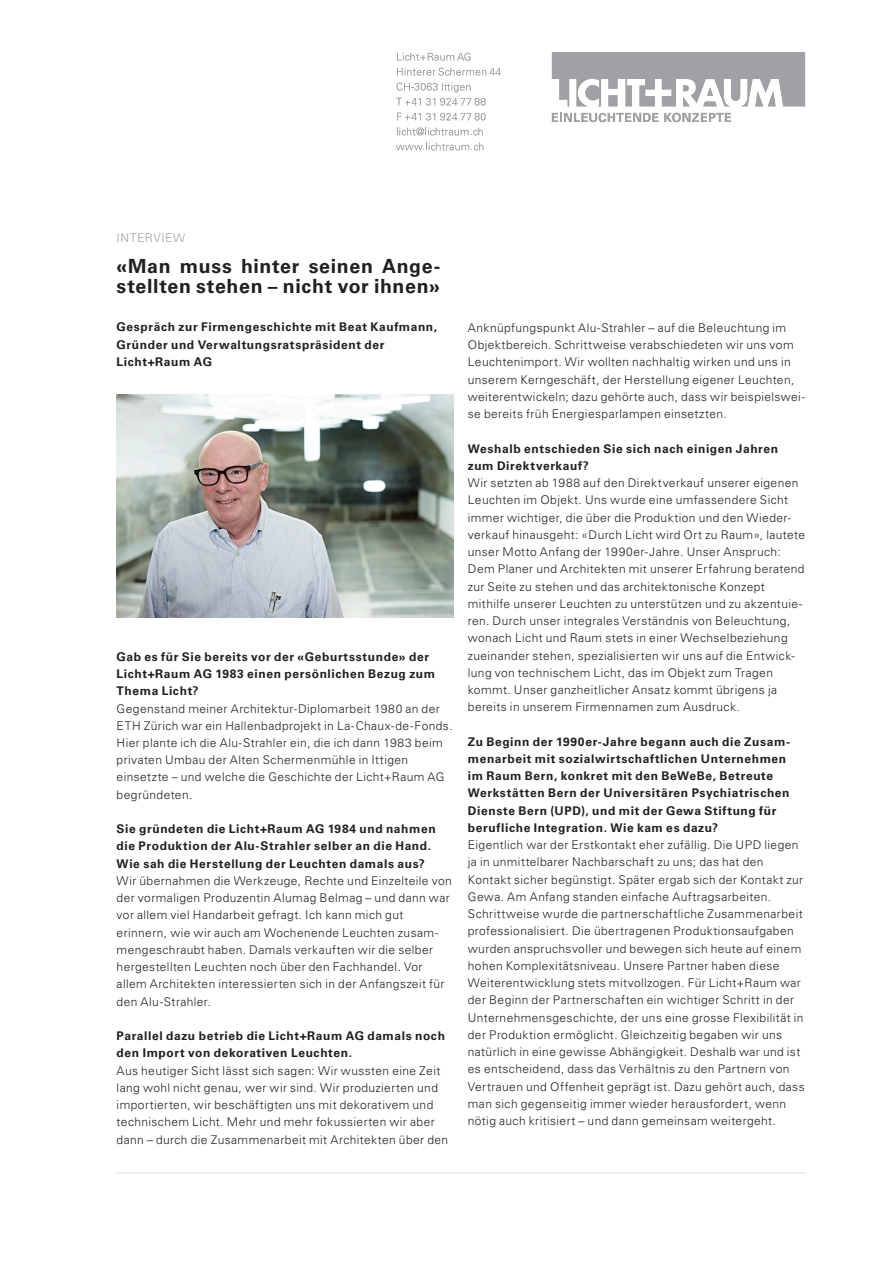
<style>
.page{position:relative;width:893px;height:1263px;background:#fff}
.page>*{position:absolute;margin:0;border:0;box-sizing:border-box;transform-origin:0 0}
.t1{font:700 19.5px/20.2px "Univers LT";letter-spacing:.035em;color:#231f20}
.t2{font:300 12px/17.2px "Univers LT";letter-spacing:.035em;color:#231f20}
.t3{font:700 12px/17.2px "Univers LT";letter-spacing:.05em;color:#231f20}
.t4{font:300 12px "Univers CE";letter-spacing:.05em;color:#9d9fa2}
</style>
<div class="page">
<svg style="left:552px;top:113px;width:106px;height:9px"></svg>
<svg style="left:664px;top:113px;width:67px;height:9px"></svg>
<svg style="left:552px;top:52px;width:253px;height:54px"></svg>
<svg style="left:397px;top:53px;width:73px;height:8px"></svg>
<svg style="left:397px;top:68px;width:104px;height:8px"></svg>
<svg style="left:397px;top:83px;width:73px;height:9px"></svg>
<svg style="left:396px;top:98px;width:90px;height:7px"></svg>
<svg style="left:397px;top:113px;width:89px;height:7px"></svg>
<svg style="left:397px;top:128px;width:86px;height:7px"></svg>
<svg style="left:396px;top:143px;width:87px;height:7px"></svg>
<hr style="left:117px;top:1172px;width:689px;height:1px;background:#dcdddf">
<img style="left:117px;top:394px;width:337px;height:224px">
<p class="t4" style="left:117px;top:231px;width:70px">INtERVIEW</p>
<h1 class="t1" style="left:117px;top:256px;width:325px">«Man muss hinter seinen Ange&shy;stellten stehen – nicht vor ihnen»</h1>
<p class="t3" style="left:117px;top:319px;width:322px">Gespräch zur Firmengeschichte mit Beat Kaufmann,<br>Gründer und Verwaltungsratspräsident der<br>Licht+Raum AG</p>
<p class="t3" style="left:117px;top:648px;width:320px">Gab es für Sie bereits vor der «Geburtsstunde» der<br>Licht+Raum AG 1983 einen persönlichen Bezug zum<br>Thema Licht?</p>
<p class="t2" style="left:117px;top:700px;width:338px">Gegenstand meiner Architektur-Diplomarbeit 1980 an der ETH Zürich war ein Hallenbadprojekt in La-Chaux-de-Fonds.<br>Hier plante ich die Alu-Strahler ein, die ich dann 1983 beim privaten Umbau der Alten Schermenmühle in Ittigen einsetzte – und welche die Geschichte der Licht+Raum AG begründeten.</p>
<p class="t3" style="left:117px;top:820px;width:321px">Sie gründeten die Licht+Raum AG 1984 und nahmen die Produktion der Alu-Strahler selber an die Hand.<br>Wie sah die Herstellung der Leuchten damals aus?</p>
<p class="t2" style="left:117px;top:872px;width:337px">Wir übernahmen die Werkzeuge, Rechte und Einzelteile von der vormaligen Produzentin Alumag Belmag – und dann war vor allem viel Handarbeit gefragt. Ich kann mich gut erinnern, wie wir auch am Wochenende Leuchten zusam&shy;mengeschraubt haben. Damals verkauften wir die selber hergestellten Leuchten noch über den Fachhandel. Vor allem Architekten interessierten sich in der Anfangszeit für den Alu-Strahler.</p>
<p class="t3" style="left:117px;top:1027px;width:330px">Parallel dazu betrieb die Licht+Raum AG damals noch den Import von dekorativen Leuchten.</p>
<p class="t2" style="left:117px;top:1062px;width:333px">Aus heutiger Sicht lässt sich sagen: Wir wussten eine Zeit lang wohl nicht genau, wer wir sind. Wir produzierten und importierten, wir beschäftigten uns mit dekorativem und technischem Licht. Mehr und mehr fokussierten wir aber dann – durch die Zusammenarbeit mit Architekten über den</p>
<p class="t2" style="left:468px;top:319px;width:339px">Anknüpfungspunkt Alu-Strahler – auf die Beleuchtung im Objektbereich. Schrittweise verabschiedeten wir uns vom Leuchtenimport. Wir wollten nachhaltig wirken und uns in unserem Kerngeschäft, der Herstellung eigener Leuchten, weiterentwickeln; dazu gehörte auch, dass wir beispielswei&shy;se bereits früh Energiesparlampen einsetzten.</p>
<p class="t3" style="left:468px;top:440px;width:312px">Weshalb entschieden Sie sich nach einigen Jahren zum Direktverkauf?</p>
<p class="t2" style="left:468px;top:474px;width:339px">Wir setzten ab 1988 auf den Direktverkauf unserer eigenen Leuchten im Objekt. Uns wurde eine umfassendere Sicht immer wichtiger, die über die Produktion und den Wieder&shy;verkauf hinausgeht: «Durch Licht wird Ort zu Raum», lautete unser Motto Anfang der 1990er-Jahre. Unser Anspruch:<br>Dem Planer und Architekten mit unserer Erfahrung beratend zur Seite zu stehen und das architektonische Konzept mithilfe unserer Leuchten zu unterstützen und zu akzentuie&shy;ren. Durch unser integrales Verständnis von Beleuchtung, wonach Licht und Raum stets in einer Wechselbeziehung zueinander stehen, spezialisierten wir uns auf die Entwick&shy;lung von technischem Licht, das im Objekt zum Tragen kommt. Unser ganzheitlicher Ansatz kommt übrigens ja bereits in unserem Firmennamen zum Ausdruck.</p>
<p class="t3" style="left:468px;top:733px;width:324px">Zu Beginn der 1990er-Jahre begann auch die Zusam&shy;menarbeit mit sozialwirtschaftlichen Unternehmen im Raum Bern, konkret mit den BeWeBe, Betreute Werkstätten Bern der Universitären Psychiatrischen Dienste Bern (UPD), und mit der Gewa Stiftung für berufliche Integration. Wie kam es dazu?</p>
<p class="t2" style="left:468px;top:836px;width:338px">Eigentlich war der Erstkontakt eher zufällig. Die UPD liegen ja in unmittelbarer Nachbarschaft zu uns; das hat den Kontakt sicher begünstigt. Später ergab sich der Kontakt zur Gewa. Am Anfang standen einfache Auftragsarbeiten.<br>Schrittweise wurde die partnerschaftliche Zusammenarbeit professionalisiert. Die übertragenen Produktionsaufgaben wurden anspruchsvoller und bewegen sich heute auf einem hohen Komplexitätsniveau. Unsere Partner haben diese Weiterentwicklung stets mitvollzogen. Für Licht+Raum war der Beginn der Partnerschaften ein wichtiger Schritt in der Unternehmensgeschichte, der uns eine grosse Flexibilität in der Produktion ermöglicht. Gleichzeitig begaben wir uns natürlich in eine gewisse Abhängigkeit. Deshalb war und ist es entscheidend, dass das Verhältnis zu den Partnern von Vertrauen und Offenheit geprägt ist. Dazu gehört auch, dass man sich gegenseitig immer wieder herausfordert, wenn nötig auch kritisiert – und dann gemeinsam weitergeht.</p>
</div>
